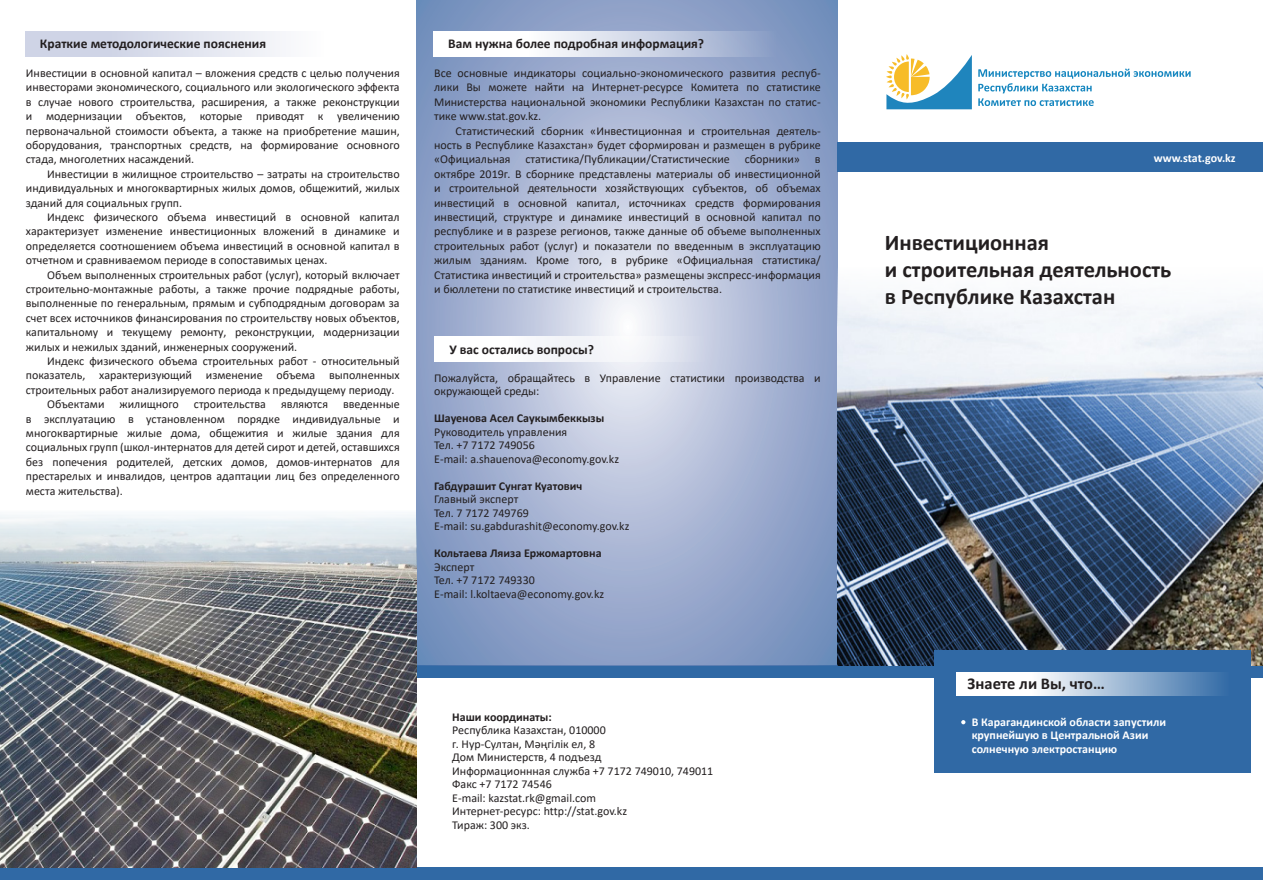
<style>
.page{position:relative;width:1263px;height:893px;background:#fff}
.page>*{position:absolute;margin:0;border:0;box-sizing:border-box;transform-origin:0 0}
.t1{font:700 22.5px/27px "Calibri";color:#231f20}
.t2{font:700 16.5px "Calibri";color:#231f20}
.t3{font:700 13.5px "Calibri";color:#231f20}
.t4{font:12px/14.4px "Calibri";color:#231f20;text-align:justify}
.t5{font:700 12px/13.5px "Calibri";color:#fff}
.t6{font:700 12px "Calibri";color:#231f20}
</style>
<div class="page">
<div style="left:0;top:867px;width:1263px;height:13px;background:#3069a5"></div>
<div style="left:417px;top:665px;width:846px;height:13px;background:#3069a5"></div>
<svg style="left:417px;top:0;width:421px;height:665px;background:#a3b1d1"></svg>
<div style="left:838px;top:142px;width:425px;height:30px;background:#3069a5"></div>
<img style="left:838px;top:293px;width:425px;height:372px">
<img style="left:0;top:511px;width:417px;height:356px">
<div style="left:935px;top:651px;width:316px;height:122px;background:#3069a5"></div>
<svg style="left:434px;top:336px;width:273px;height:26px;fill:#f5f6fa"></svg>
<div style="left:26px;top:32px;width:298px;height:25px;background:linear-gradient(to right,#c5cbe1,#fafbfc)"></div>
<svg style="left:434px;top:32px;width:343px;height:25px"></svg>
<svg style="left:956px;top:672px;width:265px;height:24px;background:#b8cbe0"></svg>
<svg style="left:961px;top:720px;width:4px;height:4px"></svg>
<svg style="left:886px;top:54px;width:305px;height:55px"></svg>
<p class="t3" style="left:40px;top:34px;width:228px">Краткие методологические пояснения</p>
<p class="t3" style="left:448px;top:34px;width:258px">Вам нужна более подробная информация?</p>
<p class="t4" style="left:26px;top:66px;width:375px">Инвестиции в основной капитал – вложения средств с целью получения инвесторами экономического, социального или экологического эффекта в случае нового строительства, расширения, а также реконструкции и модернизации объектов, которые приводят к увеличению первоначальной стоимости объекта, а также на приобретение машин, оборудования, транспортных средств, на формирование основного стада, многолетних насаждений.</p>
<p class="t4" style="left:26px;top:166px;width:375px;text-indent:21px">Инвестиции в жилищное строительство – затраты на строительство индивидуальных и многоквартирных жилых домов, общежитий, жилых зданий для социальных групп.</p>
<p class="t4" style="left:26px;top:210px;width:375px;text-indent:21px">Индекс физического объема инвестиций в основной капитал характеризует изменение инвестиционных вложений в динамике и определяется соотношением объема инвестиций в основной капитал в отчетном и сравниваемом периоде в сопоставимых ценах.</p>
<p class="t4" style="left:26px;top:267px;width:375px;text-indent:21px">Объем выполненных строительных работ (услуг), который включает строительно-монтажные работы, а также прочие подрядные работы, выполненные по генеральным, прямым и субподрядным договорам за счет всех источников финансирования по строительству новых объектов, капитальному и текущему ремонту, реконструкции, модернизации жилых и нежилых зданий, инженерных сооружений.</p>
<p class="t4" style="left:47px;top:354px;width:354px">Индекс физического объема строительных работ - относительный</p>
<p class="t4" style="left:26px;top:368px;width:375px">показатель, характеризующий изменение объема выполненных</p>
<p class="t4" style="left:26px;top:382px;width:370px">строительных работ анализируемого периода к предыдущему периоду.</p>
<p class="t4" style="left:47px;top:397px;width:354px">Объектами жилищного строительства являются введенные</p>
<p class="t4" style="left:26px;top:411px;width:375px">в эксплуатацию в установленном порядке индивидуальные и</p>
<p class="t4" style="left:26px;top:426px;width:375px">многоквартирные жилые дома, общежития и жилые здания для</p>
<p class="t4" style="left:26px;top:440px;width:375px">социальных групп (школ-интернатов для детей сирот и детей, оставшихся</p>
<p class="t4" style="left:26px;top:454px;width:375px">без попечения родителей, детских домов, домов-интернатов для</p>
<p class="t4" style="left:26px;top:469px;width:375px">престарелых и инвалидов, центров адаптации лиц без определенного</p>
<p class="t4" style="left:26px;top:483px;width:98px">места жительства).</p>
<p class="t4" style="left:434px;top:66px;width:388px">Все основные индикаторы социально-экономического развития респуб&shy;лики Вы можете найти на Интернет-ресурсе Комитета по статистике Министерства национальной экономики Республики Казахстан по статис&shy;тике www.stat.gov.kz.</p>
<p class="t4" style="left:434px;top:123px;width:388px;text-indent:21px">Статистический сборник «Инвестиционная и строительная деятель&shy;ность в Республике Казахстан» будет сформирован и размещен в рубрике «Официальная статистика/Публикации/Статистические сборники» в октябре 2019г. В сборнике представлены материалы об инвестиционной и строительной деятельности хозяйствующих субъектов, об объемах инвестиций в основной капитал, источниках средств формирования инвестиций, структуре и динамике инвестиций в основной капитал по республике и в разрезе регионов, также данные об объеме выполненных строительных работ (услуг) и показатели по введенным в эксплуатацию жилым зданиям. Кроме того, в рубрике «Официальная статистика/ Статистика инвестиций и строительства» размещены экспресс-информация и бюллетени по статистике инвестиций и строительства.</p>
<p class="t3" style="left:449px;top:340px;width:146px">У вас остались вопросы?</p>
<p class="t4" style="left:434px;top:371px;width:388px;line-height:13.5px">Пожалуйста, обращайтесь в Управление статистики производства и окружающей среды:</p>
<p class="t6" style="left:434px;top:410px;width:172px">Шауенова Асел Саукымбеккызы</p>
<p class="t4" style="left:434px;top:425px;width:186px;line-height:13.5px;text-align:left">Руководитель управления<br>Тел. +7 7172 749056<br>Е-mail: a.shauenova@economy.gov.kz</p>
<p class="t6" style="left:434px;top:477px;width:150px">Габдурашит Сунгат Куатович</p>
<p class="t4" style="left:434px;top:492px;width:197px;line-height:13.5px;text-align:left">Главный эксперт<br>Тел. 7 7172 749769<br>Е-mail: su.gabdurashit@economy.gov.kz</p>
<p class="t6" style="left:434px;top:545px;width:169px">Кольтаева Ляиза Ержомартовна</p>
<p class="t4" style="left:434px;top:560px;width:172px;line-height:13.5px;text-align:left">Эксперт<br>Тел. +7 7172 749330<br>Е-mail: l.koltaeva@economy.gov.kz</p>
<p class="t6" style="left:452px;top:708px;width:101px">Наши координаты:</p>
<p class="t4" style="left:452px;top:723px;width:263px;line-height:13.5px;text-align:left">Республика Казахстан, 010000<br>г. Нур-Султан, Мәңгілік ел, 8<br>Дом Министерств, 4 подъезд<br>Информационнная служба +7 7172 749010, 749011<br>Факс +7 7172 74546<br>Е-mail: kazstat.rk@gmail.com<br>Интернет-ресурс: http://stat.gov.kz<br>Тираж: 300 экз.</p>
<p class="t5" style="left:1154px;top:151px;width:84px">www.stat.gov.kz</p>
<h1 class="t1" style="left:885px;top:229px;width:288px">Инвестиционная<br>и строительная деятельность в Республике Казахстан</h1>
<h2 class="t2" style="left:967px;top:672px;width:139px">Знаете ли Вы, что…</h2>
<p class="t5" style="left:972px;top:715px;width:196px">В Карагандинской области запустили крупнейшую в Центральной Азии солнечную электростанцию</p>
</div>
